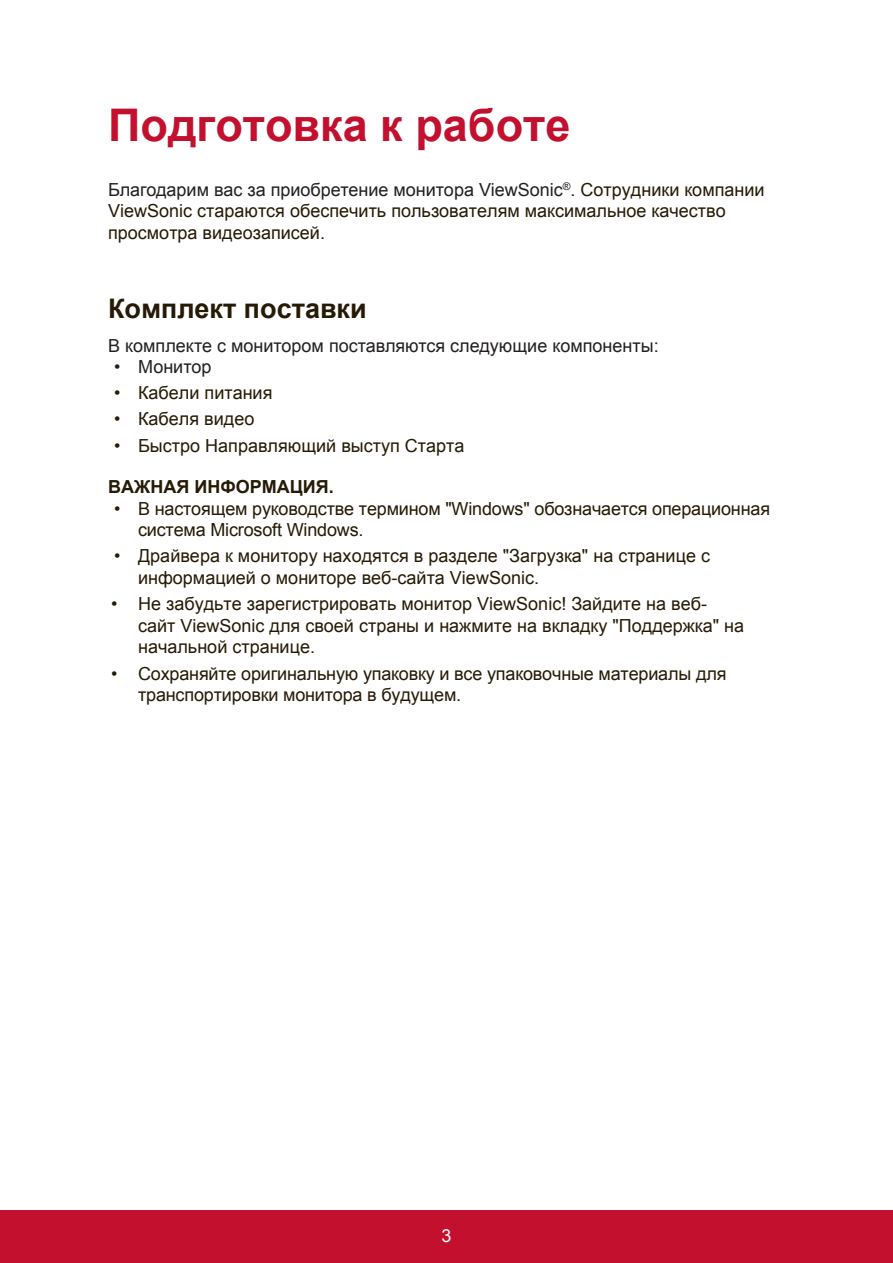
<style>
.page{position:relative;width:893px;height:1263px;background:#fff}
.page>*{position:absolute;margin:0;border:0;box-sizing:border-box;transform-origin:0 0}
.t1{font:700 45px "Arial";color:#c3102f}
.t2{font:700 27px "Arial";color:#251a05}
.t3{font:18px/21.6px "Arial";color:#251a05}
.t4{font:18px "Arial";color:#231f20}
.t5{font:700 18px "Arial";color:#251a05}
.t6{font:18px "Arial";color:#fff}
.s1{color:#231f20}
</style>
<div class="page">
<div style="left:0;top:1210px;width:892px;height:53px;background:#c3102f"></div>
<h1 class="t1" style="left:108px;top:95px;width:463px">Подготовка к работе</h1>
<p class="t3" style="left:108px;top:179px;width:657px"><span class="s1">Благодарим вас за приобретение монитора ViewSonic</span><sup>®</sup><span class="s1">.</span> Сотрудники компании<br>ViewSonic стараются обеспечить пользователям максимальное качество просмотра видеозаписей.</p>
<h2 class="t2" style="left:108px;top:290px;width:260px">Комплект поставки</h2>
<p class="t4" style="left:108px;top:333px;width:552px">В комплекте с монитором поставляются следующие компоненты:</p>
<p class="t4" style="left:114px;top:355px;width:99px">• Монитор</p>
<p class="t3" style="left:114px;top:382px;width:160px">• Кабели питания</p>
<p class="t3" style="left:114px;top:408px;width:142px">• Кабеля видео</p>
<p class="t3" style="left:114px;top:434px;width:352px">• Быстро Направляющий выступ Старта</p>
<p class="t5" style="left:108px;top:475px;width:227px">ВАЖНАЯ ИНФОРМАЦИЯ.</p>
<p class="t3" style="left:138px;top:498px;width:633px;text-indent:-24px">• В настоящем руководстве термином "Windows" обозначается операционная система Microsoft Windows.</p>
<p class="t3" style="left:138px;top:545px;width:573px;text-indent:-24px">• Драйвера к монитору находятся в разделе "Загрузка" на странице с информацией о мониторе веб-сайта ViewSonic.</p>
<p class="t3" style="left:138px;top:593px;width:607px;text-indent:-27px">• Не забудьте зарегистрировать монитор ViewSonic! Зайдите на веб&shy;сайт ViewSonic для своей страны и нажмите на вкладку "Поддержка" на начальной странице.</p>
<p class="t3" style="left:138px;top:662px;width:589px;text-indent:-27px">• Сохраняйте оригинальную упаковку и все упаковочные материалы для транспортировки монитора в будущем.</p>
<p class="t6" style="left:441px;top:1223px;width:12px">3</p>
</div>
